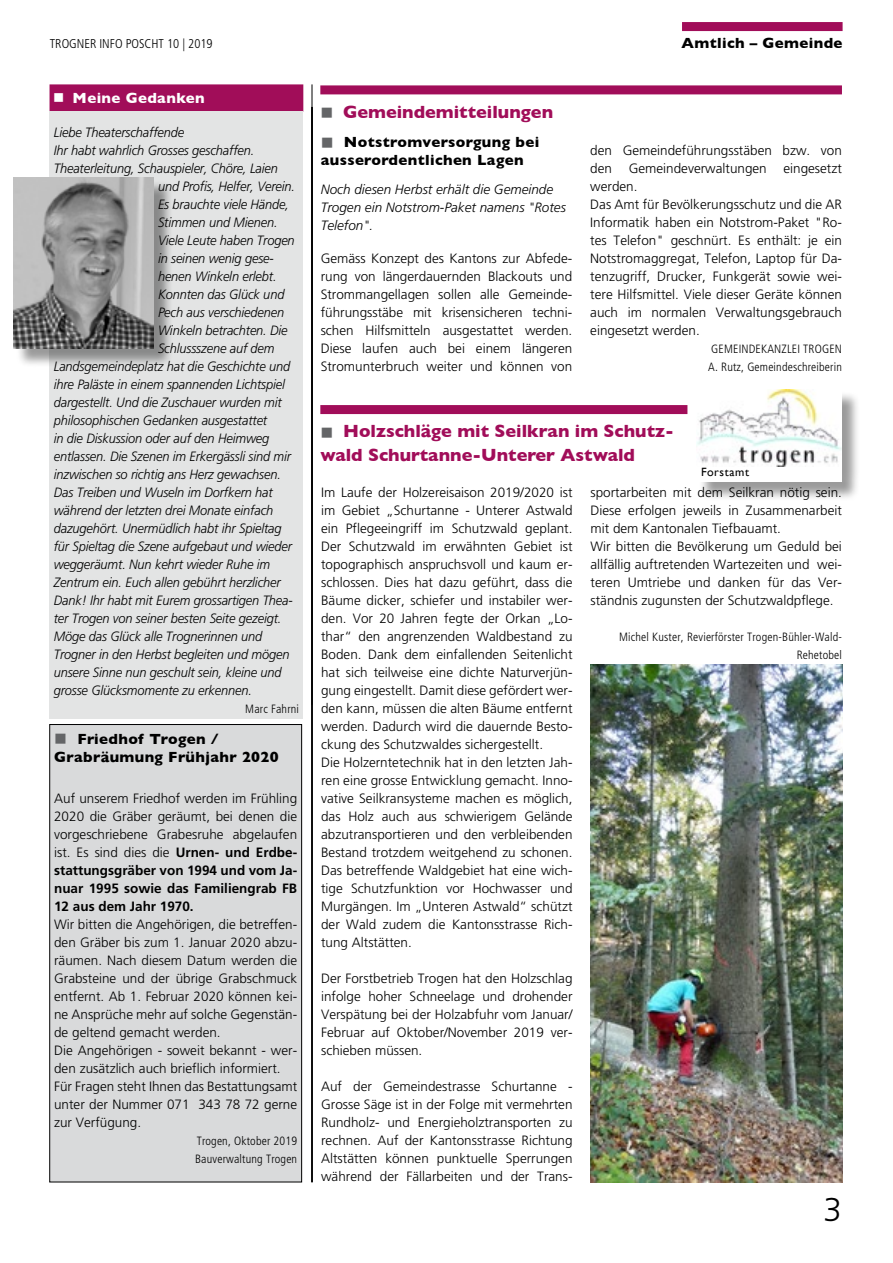
<style>
.page{position:relative;width:893px;height:1263px;background:#fff}
.page>*{position:absolute;margin:0;border:0;box-sizing:border-box;transform-origin:0 0}
.t1{font:300 33px "Frutiger";color:#000}
.t2{font:700 18px/24px "Gill Sans";color:#a10d59}
.t3{font:700 15px/18px "Gill Sans";letter-spacing:.025em;color:#000}
.t4{font:700 15px "Gill Sans";letter-spacing:.025em;color:#fff}
.t5{font:300 13.5px/18px "Frutiger";color:#000;text-align:justify}
.t6{font:italic 300 13.5px "Frutiger";letter-spacing:-.01em;color:#000;scale:.95 1}
.t7{font:italic 300 13.5px/18px "Frutiger";letter-spacing:-.01em;color:#000}
.t8{font:300 condensed 12.75px "Frutiger";color:#000}
.t9{font:300 condensed 12px/18px "Frutiger";letter-spacing:.015em;color:#000}
.t10{font:12px "Gill Sans";letter-spacing:.05em;color:#000}
.s1{font-weight:700}
</style>
<div class="page">
<div style="left:682px;top:22px;width:161px;height:9px;background:#a10d59"></div>
<hr style="left:312px;top:84px;width:1px;height:1098px;background:#000">
<div style="left:50px;top:85px;width:253px;height:26px;background:#a10d59"></div>
<div style="left:50px;top:84px;width:253px;height:28px;border:2px solid #a10d59"></div>
<div style="left:320px;top:85px;width:522px;height:9px;background:#a10d59"></div>
<div style="left:50px;top:112px;width:253px;height:607px;background:#e3e4e4"></div>
<div style="left:16px;top:180px;width:156px;height:188px;background:#000;opacity:.4"></div>
<img style="left:13px;top:178px;width:141px;height:170px">
<div style="left:50px;top:724px;width:252px;height:458px;background:#d9dadb"></div>
<div style="left:50px;top:724px;width:252px;height:458px;border:1px solid #000"></div>
<div style="left:320px;top:405px;width:367px;height:9px;background:#a10d59"></div>
<img style="left:590px;top:665px;width:253px;height:517px">
<div style="left:699px;top:392px;width:162px;height:109px;background:#000;opacity:.4"></div>
<img style="left:696px;top:389px;width:146px;height:78px">
<div style="left:697px;top:467px;width:144px;height:15px;background:#fff"></div>
<p class="t8" style="left:50px;top:36px;width:164px">TROGNER INFO POSCHT 10 | 2019</p>
<p class="t3" style="left:682px;top:34px;width:162px">Amtlich – Gemeinde</p>
<p class="t4" style="left:73px;top:86px;width:134px">Meine Gedanken</p>
<p class="t6" style="left:54px;top:125px;width:139px">Liebe Theaterschaffende</p>
<p class="t6" style="left:54px;top:143px;width:213px">Ihr habt wahrlich Grosses geschaffen.</p>
<p class="t6" style="left:54px;top:161px;width:237px">Theaterleitung, Schauspieler, Chöre, Laien</p>
<p class="t6" style="left:158px;top:179px;width:146px">und Profis, Helfer, Verein.</p>
<p class="t6" style="left:158px;top:197px;width:139px">Es brauchte viele Hände,</p>
<p class="t6" style="left:158px;top:215px;width:127px">Stimmen und Mienen.</p>
<p class="t6" style="left:158px;top:233px;width:145px">Viele Leute haben Trogen</p>
<p class="t6" style="left:158px;top:251px;width:123px">in seinen wenig gese-</p>
<p class="t6" style="left:158px;top:269px;width:126px">henen Winkeln erlebt.</p>
<p class="t6" style="left:158px;top:287px;width:135px">Konnten das Glück und</p>
<p class="t6" style="left:158px;top:305px;width:134px">Pech aus verschiedenen</p>
<p class="t6" style="left:158px;top:323px;width:138px">Winkeln betrachten. Die</p>
<p class="t6" style="left:158px;top:341px;width:124px">Schlussszene auf dem</p>
<p class="t6" style="left:54px;top:359px;width:250px">Landsgemeindeplatz hat die Geschichte und</p>
<p class="t6" style="left:54px;top:377px;width:245px">ihre Paläste in einem spannenden Lichtspiel</p>
<p class="t6" style="left:54px;top:395px;width:241px">dargestellt. Und die Zuschauer wurden mit</p>
<p class="t6" style="left:54px;top:413px;width:226px">philosophischen Gedanken ausgestattet</p>
<p class="t6" style="left:54px;top:431px;width:228px">in die Diskussion oder auf den Heimweg</p>
<p class="t6" style="left:54px;top:449px;width:251px">entlassen. Die Szenen im Erkergässli sind mir</p>
<p class="t6" style="left:54px;top:467px;width:241px">inzwischen so richtig ans Herz gewachsen.</p>
<p class="t6" style="left:54px;top:485px;width:232px">Das Treiben und Wuseln im Dorfkern hat</p>
<p class="t6" style="left:54px;top:503px;width:233px">während der letzten drei Monate einfach</p>
<p class="t6" style="left:54px;top:521px;width:241px">dazugehört. Unermüdlich habt ihr Spieltag</p>
<p class="t6" style="left:54px;top:539px;width:252px">für Spieltag die Szene aufgebaut und wieder</p>
<p class="t6" style="left:54px;top:557px;width:229px">weggeräumt. Nun kehrt wieder Ruhe im</p>
<p class="t6" style="left:54px;top:575px;width:240px">Zentrum ein. Euch allen gebührt herzlicher</p>
<p class="t6" style="left:54px;top:593px;width:253px">Dank! Ihr habt mit Eurem grossartigen Thea-</p>
<p class="t6" style="left:54px;top:611px;width:241px">ter Trogen von seiner besten Seite gezeigt.</p>
<p class="t6" style="left:54px;top:629px;width:221px">Möge das Glück alle Trognerinnen und</p>
<p class="t6" style="left:54px;top:647px;width:250px">Trogner in den Herbst begleiten und mögen</p>
<p class="t6" style="left:54px;top:665px;width:241px">unsere Sinne nun geschult sein, kleine und</p>
<p class="t6" style="left:54px;top:683px;width:210px">grosse Glücksmomente zu erkennen.</p>
<p class="t9" style="left:245px;top:700px;width:55px">Marc Fahrni</p>
<p class="t3" style="left:54px;top:729px;width:226px;text-indent:23px">Friedhof Trogen /<br>Grabräumung Frühjahr 2020</p>
<p class="t5" style="left:54px;top:790px;width:245px">Auf unserem Friedhof werden im Frühling 2020 die Gräber geräumt, bei denen die vorgeschriebene Grabesruhe abgelaufen ist. Es sind dies die <span class="s1">Urnen- und Erdbe&shy;stattungsgräber von 1994 und vom Ja&shy;nuar 1995 sowie das Familiengrab FB 12 aus dem Jahr 1970.</span></p>
<p class="t5" style="left:54px;top:916px;width:245px;text-align:left">Wir bitten die Angehörigen, die betreffen&shy;den Gräber bis zum 1. Januar 2020 abzu&shy;räumen. Nach diesem Datum werden die Grabsteine und der übrige Grabschmuck entfernt. Ab 1. Februar 2020 können kei&shy;ne Ansprüche mehr auf solche Gegenstän&shy;de geltend gemacht werden.<br>Die Angehörigen - soweit bekannt - wer&shy;den zusätzlich auch brieflich informiert.<br>Für Fragen steht Ihnen das Bestattungsamt unter der Nummer 071 343 78 72 gerne zur Verfügung.</p>
<p class="t9" style="left:195px;top:1132px;width:104px">Trogen, Oktober 2019<br>Bauverwaltung Trogen</p>
<h2 class="t2" style="left:343px;top:99px;width:211px">Gemeindemitteilungen</h2>
<p class="t3" style="left:321px;top:133px;width:220px;text-indent:23px">Notstromversorgung bei ausserordentlichen Lagen</p>
<p class="t7" style="left:321px;top:180px;width:247px">Noch diesen Herbst erhält die Gemeinde<br>Trogen ein Notstrom-Paket namens "Rotes<br>Telefon".</p>
<p class="t5" style="left:321px;top:250px;width:253px">Gemäss Konzept des Kantons zur Abfede&shy;rung von längerdauernden Blackouts und Strommangellagen sollen alle Gemeinde&shy;führungsstäbe mit krisensicheren techni&shy;schen Hilfsmitteln ausgestattet werden.<br>Diese laufen auch bei einem längeren Stromunterbruch weiter und können von</p>
<p class="t5" style="left:590px;top:142px;width:253px;text-align:left">den Gemeindeführungsstäben bzw. von den Gemeindeverwaltungen eingesetzt werden.<br>Das Amt für Bevölkerungsschutz und die AR Informatik haben ein Notstrom-Paket "Ro&shy;tes Telefon" geschnürt. Es enthält: je ein Notstromaggregat, Telefon, Laptop für Da&shy;tenzugriff, Drucker, Funkgerät sowie wei&shy;tere Hilfsmittel. Viele dieser Geräte können auch im normalen Verwaltungsgebrauch eingesetzt werden.</p>
<p class="t9" style="left:708px;top:340px;width:135px">GEMEINDEKANZLEI TROGEN<br>A. Rutz, Gemeindeschreiberin</p>
<h2 class="t2" style="left:320px;top:419px;width:355px;text-indent:23px">Holzschläge mit Seilkran im Schutz&shy;wald Schurtanne-Unterer Astwald</h2>
<p class="t5" style="left:321px;top:484px;width:253px;text-align:left">Im Laufe der Holzereisaison 2019/2020 ist im Gebiet „Schurtanne - Unterer Astwald ein Pflegeeingriff im Schutzwald geplant.<br>Der Schutzwald im erwähnten Gebiet ist topographisch anspruchsvoll und kaum er&shy;schlossen. Dies hat dazu geführt, dass die Bäume dicker, schiefer und instabiler wer&shy;den. Vor 20 Jahren fegte der Orkan „Lo&shy;thar“ den angrenzenden Waldbestand zu Boden. Dank dem einfallenden Seitenlicht hat sich teilweise eine dichte Naturverjün&shy;gung eingestellt. Damit diese gefördert wer&shy;den kann, müssen die alten Bäume entfernt werden. Dadurch wird die dauernde Besto&shy;ckung des Schutzwaldes sichergestellt.<br>Die Holzerntetechnik hat in den letzten Jah&shy;ren eine grosse Entwicklung gemacht. Inno&shy;vative Seilkransysteme machen es möglich, das Holz auch aus schwierigem Gelände abzutransportieren und den verbleibenden Bestand trotzdem weitgehend zu schonen.<br>Das betreffende Waldgebiet hat eine wich&shy;tige Schutzfunktion vor Hochwasser und Murgängen. Im „Unteren Astwald“ schützt der Wald zudem die Kantonsstrasse Rich&shy;tung Altstätten.</p>
<p class="t5" style="left:321px;top:969px;width:253px">Der Forstbetrieb Trogen hat den Holzschlag infolge hoher Schneelage und drohender Verspätung bei der Holzabfuhr vom Januar/ Februar auf Oktober/November 2019 ver&shy;schieben müssen.</p>
<p class="t5" style="left:321px;top:1077px;width:253px">Auf der Gemeindestrasse Schurtanne - Grosse Säge ist in der Folge mit vermehrten Rundholz- und Energieholztransporten zu rechnen. Auf der Kantonsstrasse Richtung Altstätten können punktuelle Sperrungen während der Fällarbeiten und der Trans-</p>
<p class="t10" style="left:701px;top:464px;width:50px">Forstamt</p>
<p class="t5" style="left:590px;top:483px;width:253px;text-align:left">sportarbeiten mit dem Seilkran nötig sein.<br>Diese erfolgen jeweils in Zusammenarbeit mit dem Kantonalen Tiefbauamt.<br>Wir bitten die Bevölkerung um Geduld bei allfällig auftretenden Wartezeiten und wei&shy;teren Umtriebe und danken für das Ver&shy;ständnis zugunsten der Schutzwaldpflege.</p>
<p class="t9" style="left:619px;top:628px;width:224px;text-align:right">Michel Kuster, Revierförster Trogen-Bühler-Wald-<br>Rehetobel</p>
<h1 class="t1" style="left:824px;top:1191px;width:20px">3</h1>
</div>
